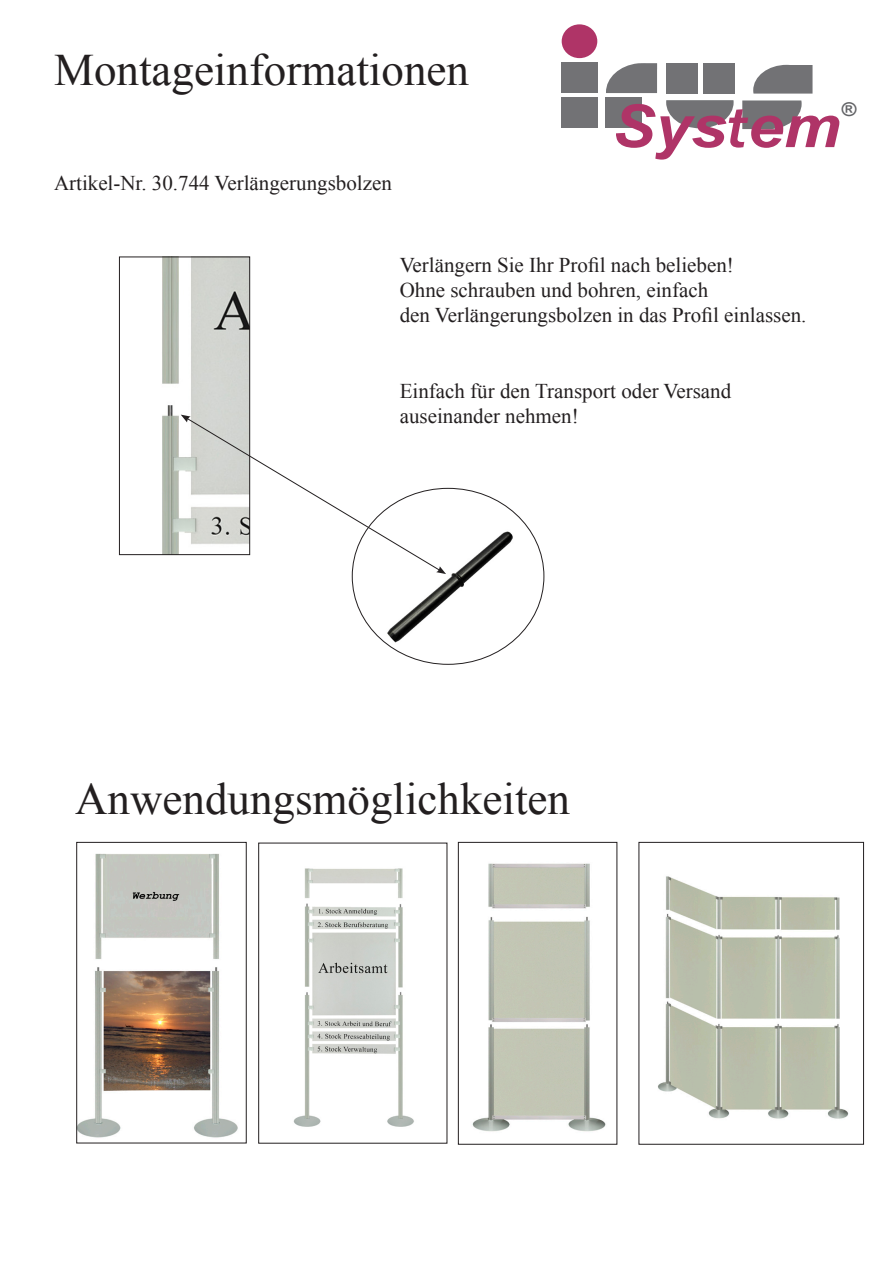
<style>
.page{position:relative;width:893px;height:1263px;background:#fff}
.page>*{position:absolute;margin:0;border:0;box-sizing:border-box;transform-origin:0 0}
.t1{font:italic 700 59.4px "Arial";color:#af3467;scale:1.09 1}
.t2{font:45px "Times New Roman";color:#231f20}
.t3{font:21px "Times New Roman";color:#231f20}
.t4{font:italic 700 19.05px "Arial";color:#626366;scale:1.05 1}
.s1{font-family:"Franklin Gothic";font-weight:500}
</style>
<div class="page">
<img style="left:375px;top:509px;width:152px;height:152px">
<div style="left:562px;top:24px;width:35px;height:34px;background:#af3467;border-radius:50%"></div>
<div style="left:561px;top:63px;width:36px;height:30px;background:#727275"></div>
<div style="left:561px;top:98px;width:36px;height:30px;background:#727275"></div>
<svg style="left:606px;top:63px;width:51px;height:30px;background:#87878a"></svg>
<div style="left:605px;top:98px;width:36px;height:30px;background:#727275"></div>
<div style="left:666px;top:63px;width:31px;height:30px;background:#727275"></div>
<div style="left:703px;top:63px;width:32px;height:30px;background:#727275"></div>
<svg style="left:666px;top:100px;width:68px;height:28px"></svg>
<svg style="left:742px;top:100px;width:60px;height:29px;background:#848486"></svg>
<svg style="left:753px;top:65px;width:59px;height:29px;background:#838385"></svg>
<img style="left:162px;top:259px;width:86px;height:294px">
<div style="left:119px;top:257px;width:131px;height:298px;border:1px solid #231f20"></div>
<img style="left:78px;top:853px;width:160px;height:285px">
<div style="left:76px;top:842px;width:171px;height:301px;border:1px solid #231f20"></div>
<img style="left:472px;top:863px;width:134px;height:269px">
<div style="left:458px;top:842px;width:159px;height:302px;border:1px solid #231f20"></div>
<img style="left:293px;top:868px;width:121px;height:259px">
<div style="left:258px;top:843px;width:189px;height:300px;border:1px solid #231f20"></div>
<svg style="left:181px;top:415px;width:265px;height:159px"></svg>
<img style="left:658px;top:876px;width:191px;height:243px">
<div style="left:639px;top:842px;width:225px;height:302px;border:1px solid #231f20"></div>
<p class="t2" style="left:54px;top:40px;width:416px">Montageinformationen</p>
<p class="t3" style="left:54px;top:169px;width:339px">Artikel-Nr. 30.744 Verlängerungsbolzen</p>
<p class="t1" style="left:612px;top:88px;width:211px">Sys<span class="s1">t</span>em</p>
<p class="t4" style="left:841px;top:97px;width:16px">®</p>
<p class="t3" style="left:400px;top:251px;width:336px">Verlängern Sie Ihr Profil nach belieben!</p>
<p class="t3" style="left:400px;top:276px;width:310px">Ohne schrauben und bohren, einfach</p>
<p class="t3" style="left:400px;top:301px;width:408px">den Verlängerungsbolzen in das Profil einlassen.</p>
<p class="t3" style="left:400px;top:377px;width:333px">Einfach für den Transport oder Versand</p>
<p class="t3" style="left:400px;top:402px;width:181px">auseinander nehmen!</p>
<p class="t2" style="left:75px;top:768px;width:496px">Anwendungsmöglichkeiten</p>
</div>
